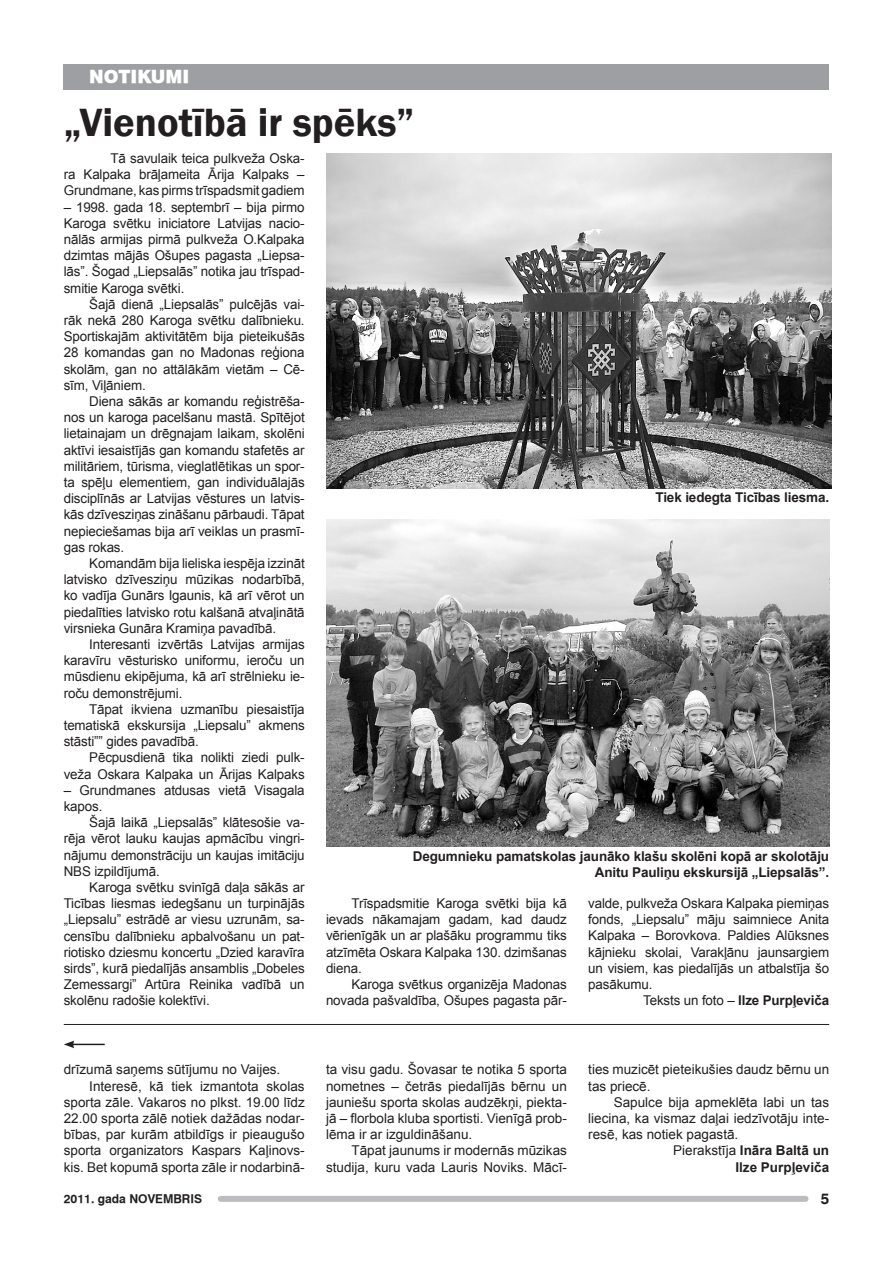
<style>
.page{position:relative;width:893px;height:1263px;background:#fff}
.page>*{position:absolute;margin:0;border:0;box-sizing:border-box;transform-origin:0 0}
.t1{font:600 40.5px "Franklin Gothic";color:#231f20}
.t2{font:900 18px "Swiss 721 TL";color:#fff}
.t3{font:700 15px "Swiss 721 TL";color:#231f20}
.t4{font:13.5px/16.2px "Arial";letter-spacing:-.01em;color:#231f20;text-align:justify}
.t5{font:700 13.5px/16.2px "Arial";letter-spacing:-.01em;color:#231f20;text-align:right}
.t6{font:700 12px "Swiss 721 TL";color:#231f20}
.s1{font-weight:400}
</style>
<div class="page">
<div style="left:221px;top:1196px;width:584px;height:6px;background:#bcbdc0"></div>
<div style="left:64px;top:64px;width:765px;height:25px;background:#9d9fa2"></div>
<img style="left:326px;top:153px;width:505px;height:335px">
<img style="left:326px;top:520px;width:503px;height:326px">
<hr style="left:64px;top:1024px;width:765px;height:1px;background:#231f20">
<hr style="left:72px;top:1044px;width:33px;height:1px;background:#231f20">
<svg style="left:64px;top:1040px;width:10px;height:8px"></svg>
<h2 class="t2" style="left:89px;top:66px;width:102px">NOTIKUMI</h2>
<h1 class="t1" style="left:64px;top:98px;width:352px">„Vienotībā ir spēks”</h1>
<p class="t4" style="left:64px;top:150px;width:242px;text-indent:47px">Tā savulaik teica pulkveža Oska&shy;ra Kalpaka brāļameita Ārija Kalpaks – Grundmane, kas pirms trīspadsmit gadiem</p>
<p class="t4" style="left:64px;top:199px;width:242px">– 1998. gada 18. septembrī – bija pirmo Karoga svētku iniciatore Latvijas nacio&shy;nālās armijas pirmā pulkveža O.Kalpaka dzimtas mājās Ošupes pagasta „Liepsa&shy;lās”. Šogad „Liepsalās” notika jau trīspad&shy;smitie Karoga svētki.</p>
<p class="t4" style="left:64px;top:296px;width:242px;text-indent:26px">Šajā dienā „Liepsalās” pulcējās vai&shy;rāk nekā 280 Karoga svētku dalībnieku.<br>Sportiskajām aktivitātēm bija pieteikušās 28 komandas gan no Madonas reģiona skolām, gan no attālākām vietām – Cē&shy;sīm, Viļāniem.</p>
<p class="t4" style="left:64px;top:393px;width:242px;text-indent:26px">Diena sākās ar komandu reģistrēša&shy;nos un karoga pacelšanu mastā. Spītējot lietainajam un drēgnajam laikam, skolēni aktīvi iesaistījās gan komandu stafetēs ar militāriem, tūrisma, vieglatlētikas un spor&shy;ta spēļu elementiem, gan individuālajās disciplīnās ar Latvijas vēstures un latvis&shy;kās dzīvesziņas zināšanu pārbaudi. Tāpat nepieciešamas bija arī veiklas un prasmī&shy;gas rokas.</p>
<p class="t4" style="left:64px;top:555px;width:242px;text-indent:26px">Komandām bija lieliska iespēja izzināt latvisko dzīvesziņu mūzikas nodarbībā, ko vadīja Gunārs Igaunis, kā arī vērot un piedalīties latvisko rotu kalšanā atvaļinātā virsnieka Gunāra Kramiņa pavadībā.</p>
<p class="t4" style="left:64px;top:636px;width:242px;text-indent:26px">Interesanti izvērtās Latvijas armijas karavīru vēsturisko uniformu, ieroču un mūsdienu ekipējuma, kā arī strēlnieku ie&shy;roču demonstrējumi.</p>
<p class="t4" style="left:64px;top:701px;width:242px;text-indent:26px">Tāpat ikviena uzmanību piesaistīja tematiskā ekskursija „Liepsalu” akmens stāsti”” gides pavadībā.</p>
<p class="t4" style="left:64px;top:750px;width:242px;text-align:right">Pēcpusdienā tika nolikti ziedi pulk&shy;veža Oskara Kalpaka un Ārijas Kalpaks</p>
<p class="t4" style="left:64px;top:782px;width:242px">– Grundmanes atdusas vietā Visagala kapos.</p>
<p class="t4" style="left:64px;top:814px;width:242px;text-indent:26px">Šajā laikā „Liepsalās” klātesošie va&shy;rēja vērot lauku kaujas apmācību vingri&shy;nājumu demonstrāciju un kaujas imitāciju NBS izpildījumā.</p>
<p class="t4" style="left:64px;top:879px;width:242px;text-indent:26px">Karoga svētku svinīgā daļa sākās ar Ticības liesmas iedegšanu un turpinājās „Liepsalu” estrādē ar viesu uzrunām, sa&shy;censību dalībnieku apbalvošanu un pat&shy;riotisko dziesmu koncertu „Dzied karavīra sirds”, kurā piedalījās ansamblis „Dobeles Zemessargi” Artūra Reinika vadībā un skolēnu radošie kolektīvi.</p>
<p class="t5" style="left:655px;top:490px;width:175px">Tiek iedegta Ticības liesma.</p>
<p class="t5" style="left:413px;top:848px;width:418px">Degumnieku pamatskolas jaunāko klašu skolēni kopā ar skolotāju<br>Anitu Pauliņu ekskursijā „Liepsalās”.</p>
<p class="t4" style="left:588px;top:895px;width:242px">valde, pulkveža Oskara Kalpaka piemiņas</p>
<p class="t4" style="left:588px;top:911px;width:242px">fonds, „Liepsalu” māju saimniece Anita</p>
<p class="t4" style="left:588px;top:928px;width:242px">Kalpaka – Borovkova. Paldies Alūksnes</p>
<p class="t4" style="left:588px;top:944px;width:242px">kājnieku skolai, Varakļānu jaunsargiem</p>
<p class="t4" style="left:588px;top:960px;width:242px">un visiem, kas piedalījās un atbalstīja šo</p>
<p class="t4" style="left:588px;top:976px;width:66px">pasākumu.</p>
<p class="t5" style="left:643px;top:993px;width:188px"><span class="s1">Teksts un foto –</span> Ilze Purpļeviča</p>
<p class="t4" style="left:326px;top:895px;width:242px;text-indent:26px">Trīspadsmitie Karoga svētki bija kā ievads nākamajam gadam, kad daudz vērienīgāk un ar plašāku programmu tiks atzīmēta Oskara Kalpaka 130. dzimšanas diena.</p>
<p class="t4" style="left:326px;top:976px;width:242px;text-align:right">Karoga svētkus organizēja Madonas novada pašvaldība, Ošupes pagasta pār-</p>
<p class="t4" style="left:64px;top:1062px;width:218px">drīzumā saņems sūtījumu no Vaijes.</p>
<p class="t4" style="left:89px;top:1078px;width:217px">Interesē, kā tiek izmantota skolas</p>
<p class="t4" style="left:64px;top:1094px;width:242px">sporta zāle. Vakaros no plkst. 19.00 līdz</p>
<p class="t4" style="left:64px;top:1110px;width:242px">22.00 sporta zālē notiek dažādas nodar-</p>
<p class="t4" style="left:64px;top:1126px;width:242px">bības, par kurām atbildīgs ir pieaugušo</p>
<p class="t4" style="left:64px;top:1143px;width:242px">sporta organizators Kaspars Kaļinovs-</p>
<p class="t4" style="left:64px;top:1159px;width:242px">kis. Bet kopumā sporta zāle ir nodarbinā-</p>
<p class="t4" style="left:326px;top:1062px;width:242px">ta visu gadu. Šovasar te notika 5 sporta nometnes – četrās piedalījās bērnu un jauniešu sporta skolas audzēkņi, piekta&shy;jā – florbola kluba sportisti. Vienīgā prob&shy;lēma ir ar izguldināšanu.</p>
<p class="t4" style="left:326px;top:1143px;width:242px;text-align:right">Tāpat jaunums ir modernās mūzikas studija, kuru vada Lauris Noviks. Mācī-</p>
<p class="t4" style="left:588px;top:1062px;width:242px">ties muzicēt pieteikušies daudz bērnu un tas priecē.</p>
<p class="t4" style="left:614px;top:1094px;width:217px">Sapulce bija apmeklēta labi un tas</p>
<p class="t4" style="left:588px;top:1110px;width:242px">liecina, ka vismaz daļai iedzīvotāju inte-</p>
<p class="t4" style="left:588px;top:1126px;width:152px">resē, kas notiek pagastā.</p>
<p class="t5" style="left:673px;top:1143px;width:158px"><span class="s1">Pierakstīja</span> Ināra Baltā un</p>
<p class="t5" style="left:735px;top:1159px;width:95px">Ilze Purpļeviča</p>
<p class="t6" style="left:64px;top:1191px;width:140px">2011. gada NOVEMBRIS</p>
<p class="t3" style="left:821px;top:1189px;width:10px">5</p>
</div>
